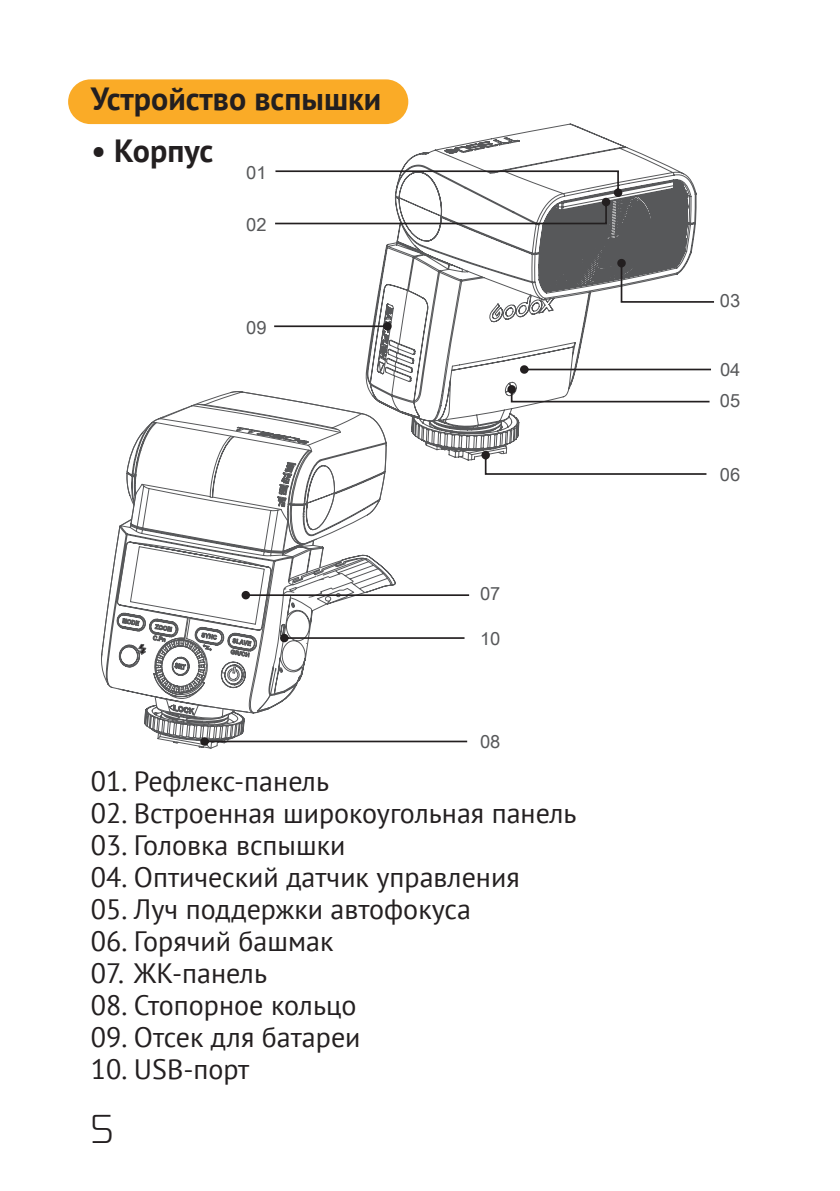
<style>
.page{position:relative;width:840px;height:1191px;background:#fff}
.page>*{position:absolute;margin:0;border:0;box-sizing:border-box;transform-origin:0 0}
.t1{font:40px "Magistral TT";color:#231f20}
.t2{font:700 32px "PT Sans";color:#231f20}
.t3{font:28px "PT Sans";color:#231f20}
.t4{font:18.4px/31.2px "Arial Unicode MS";color:#57585a}
</style>
<div class="page">
<div style="left:68px;top:79px;width:340px;height:45px;background:#faab27;border-radius:22px"></div>
<svg style="left:365px;top:123px;width:331px;height:473px"></svg>
<svg style="left:274px;top:322px;width:117px;height:8px"></svg>
<svg style="left:519px;top:365px;width:191px;height:9px"></svg>
<svg style="left:617px;top:259px;width:96px;height:44px"></svg>
<svg style="left:481px;top:451px;width:225px;height:24px"></svg>
<svg style="left:275px;top:170px;width:347px;height:54px"></svg>
<svg style="left:507px;top:385px;width:202px;height:17px"></svg>
<svg style="left:198px;top:391px;width:189px;height:12px"></svg>
<svg style="left:101px;top:529px;width:18px;height:161px"></svg>
<svg style="left:119px;top:403px;width:350px;height:345px"></svg>
<p class="t2" style="left:91px;top:77px;width:292px">Устройство вспышки</p>
<p class="t2" style="left:91px;top:130px;width:123px">• Корпус</p>
<p class="t4" style="left:246px;top:156px;width:22px">01</p>
<p class="t4" style="left:246px;top:208px;width:22px">02</p>
<p class="t4" style="left:246px;top:311px;width:22px">09</p>
<p class="t4" style="left:480px;top:578px;width:22px">07</p>
<p class="t4" style="left:480px;top:622px;width:22px">10</p>
<p class="t4" style="left:480px;top:725px;width:22px">08</p>
<p class="t3" style="left:91px;top:763px;width:239px">01. Рефлекс-панель</p>
<p class="t3" style="left:91px;top:795px;width:487px">02. Встроенная широкоугольная панель</p>
<p class="t3" style="left:91px;top:827px;width:256px">03. Головка вспышки</p>
<p class="t3" style="left:91px;top:859px;width:430px">04. Оптический датчик управления</p>
<p class="t3" style="left:91px;top:891px;width:381px">05. Луч поддержки автофокуса</p>
<p class="t3" style="left:91px;top:923px;width:244px">06. Горячий башмак</p>
<p class="t3" style="left:91px;top:955px;width:178px">07. ЖК-панель</p>
<p class="t3" style="left:91px;top:987px;width:267px">08. Стопорное кольцо</p>
<p class="t3" style="left:91px;top:1019px;width:271px">09. Отсек для батареи</p>
<p class="t3" style="left:91px;top:1051px;width:160px">10. USB-порт</p>
<h1 class="t1" style="left:91px;top:1105px;width:24px">5</h1>
<p class="t4" style="left:719px;top:285px;width:22px">03</p>
<p class="t4" style="left:719px;top:353px;width:22px">04<br>05</p>
<p class="t4" style="left:719px;top:458px;width:22px">06</p>
</div>
